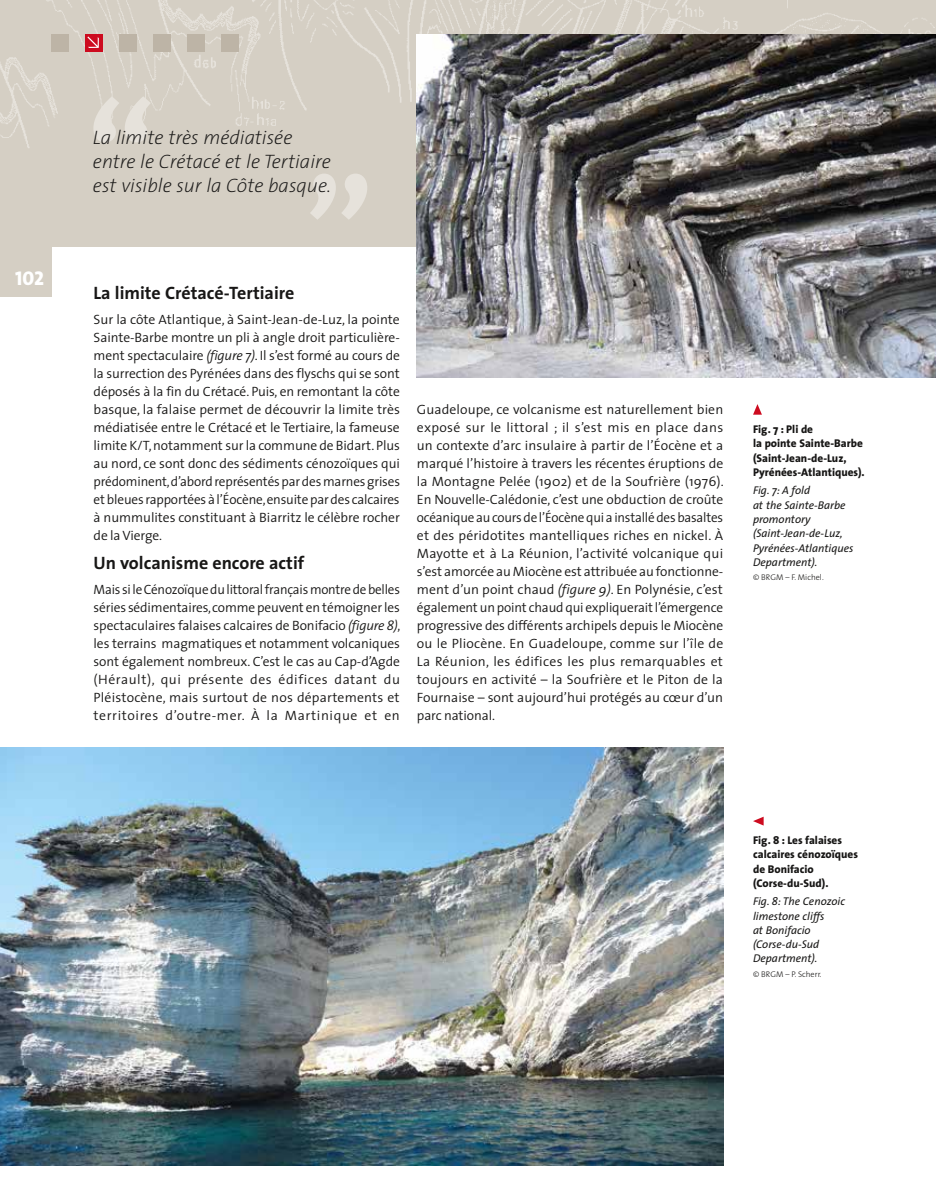
<style>
.page{position:relative;width:936px;height:1191px;background:#fff}
.page>*{position:absolute;margin:0;border:0;box-sizing:border-box;transform-origin:0 0}
.t1{font:19.95px "The Sans Extra Bold Caps";color:#fff}
.t2{font:italic 200 19.5px/24px "The Sans";color:#181716}
.t3{font:700 18px "The Sans";color:#181716}
.t4{font:300 13.5px/18px "The Sans";color:#181716;text-align:justify}
.t5{font:italic 11.25px/14.2px "The Sans";color:#181716}
.t6{font:800 11.25px/14.2px "The Sans";color:#181716}
.t7{font:300 8.25px "The Sans";color:#181716}
.s1{font-style:italic}
</style>
<div class="page">
<div style="left:0;top:80px;width:51px;height:217px;background:#d5cfc4"></div>
<div style="left:0;top:0;width:935px;height:247px;background:#d5cfc4"></div>
<img style="left:0;top:0;width:935px;height:173px">
<div style="left:119px;top:34px;width:17px;height:17px;background:#bdb4a6"></div>
<div style="left:51px;top:34px;width:17px;height:17px;background:#bdb4a6"></div>
<svg style="left:85px;top:34px;width:17px;height:17px"></svg>
<div style="left:153px;top:34px;width:17px;height:17px;background:#bdb4a6"></div>
<div style="left:187px;top:34px;width:17px;height:17px;background:#bdb4a6"></div>
<div style="left:221px;top:34px;width:17px;height:17px;background:#bdb4a6"></div>
<img style="left:417px;top:34px;width:518px;height:343px">
<img style="left:0;top:747px;width:723px;height:418px">
<svg style="left:753px;top:404px;width:9px;height:11px"></svg>
<svg style="left:753px;top:817px;width:10px;height:8px"></svg>
<svg style="left:85px;top:96px;width:66px;height:46px"></svg>
<svg style="left:310px;top:174px;width:57px;height:46px"></svg>
<h1 class="t1" style="left:15px;top:261px;width:30px">102</h1>
<h2 class="t2" style="left:93px;top:125px;width:240px">La limite très médiatisée entre le Crétacé et le Tertiaire est visible sur la Côte basque.</h2>
<h3 class="t3" style="left:94px;top:277px;width:202px">La limite Crétacé-Tertiaire</h3>
<p class="t4" style="left:94px;top:310px;width:308px">Sur la côte Atlantique, à Saint-Jean-de-Luz, la pointe Sainte-Barbe montre un pli à angle droit particulière&shy;ment spectaculaire <span class="s1">(figure 7)</span>. Il s’est formé au cours de la surrection des Pyrénées dans des flyschs qui se sont déposés à la fin du Crétacé. Puis, en remontant la côte basque, la falaise permet de découvrir la limite très médiatisée entre le Crétacé et le Tertiaire, la fameuse limite K/T, notamment sur la commune de Bidart. Plus au nord, ce sont donc des sédiments cénozoïques qui prédominent, d’abord représentés par des marnes grises et bleues rapportées à l’Éocène, ensuite par des calcaires à nummulites constituant à Biarritz le célèbre rocher de la Vierge.</p>
<h3 class="t3" style="left:94px;top:547px;width:212px">Un volcanisme encore actif</h3>
<p class="t4" style="left:94px;top:580px;width:308px">Mais si le Cénozoïque du littoral français montre de belles séries sédimentaires, comme peuvent en témoigner les spectaculaires falaises calcaires de Bonifacio <span class="s1">(figure 8)</span>, les terrains magmatiques et notamment volcaniques sont également nombreux. C’est le cas au Cap-d’Agde (Hérault), qui présente des édifices datant du Pléistocène, mais surtout de nos départements et territoires d’outre-mer. À la Martinique et en</p>
<p class="t4" style="left:417px;top:400px;width:308px">Guadeloupe, ce volcanisme est naturellement bien exposé sur le littoral ; il s’est mis en place dans un contexte d’arc insulaire à partir de l’Éocène et a marqué l’histoire à travers les récentes éruptions de la Montagne Pelée (1902) et de la Soufrière (1976).<br>En Nouvelle-Calédonie, c’est une obduction de croûte océanique au cours de l’Éocène qui a installé des basaltes et des péridotites mantelliques riches en nickel. À Mayotte et à La Réunion, l’activité volcanique qui s’est amorcée au Miocène est attribuée au fonctionne&shy;ment d’un point chaud <span class="s1">(figure 9)</span>. En Polynésie, c’est également un point chaud qui expliquerait l’émergence progressive des différents archipels depuis le Miocène ou le Pliocène. En Guadeloupe, comme sur l’île de La Réunion, les édifices les plus remarquables et toujours en activité – la Soufrière et le Piton de la Fournaise – sont aujourd’hui protégés au cœur d’un parc national.</p>
<p class="t6" style="left:753px;top:422px;width:113px">Fig. 7 : Pli de<br>la pointe Sainte-Barbe (Saint-Jean-de-Luz,<br>Pyrénées-Atlantiques).</p>
<p class="t5" style="left:753px;top:483px;width:102px">Fig. 7: A fold<br>at the Sainte-Barbe promontory (Saint-Jean-de-Luz,<br>Pyrénées-Atlantiques<br>Department).</p>
<p class="t7" style="left:753px;top:570px;width:72px">© BRGM – F. Michel.</p>
<p class="t6" style="left:753px;top:833px;width:107px">Fig. 8 : Les falaises calcaires cénozoïques de Bonifacio (Corse-du-Sud).</p>
<p class="t5" style="left:753px;top:894px;width:93px">Fig. 8: The Cenozoic limestone cliffs<br>at Bonifacio (Corse-du-Sud<br>Department).</p>
<p class="t7" style="left:753px;top:967px;width:70px">© BRGM – P. Scherr.</p>
</div>
